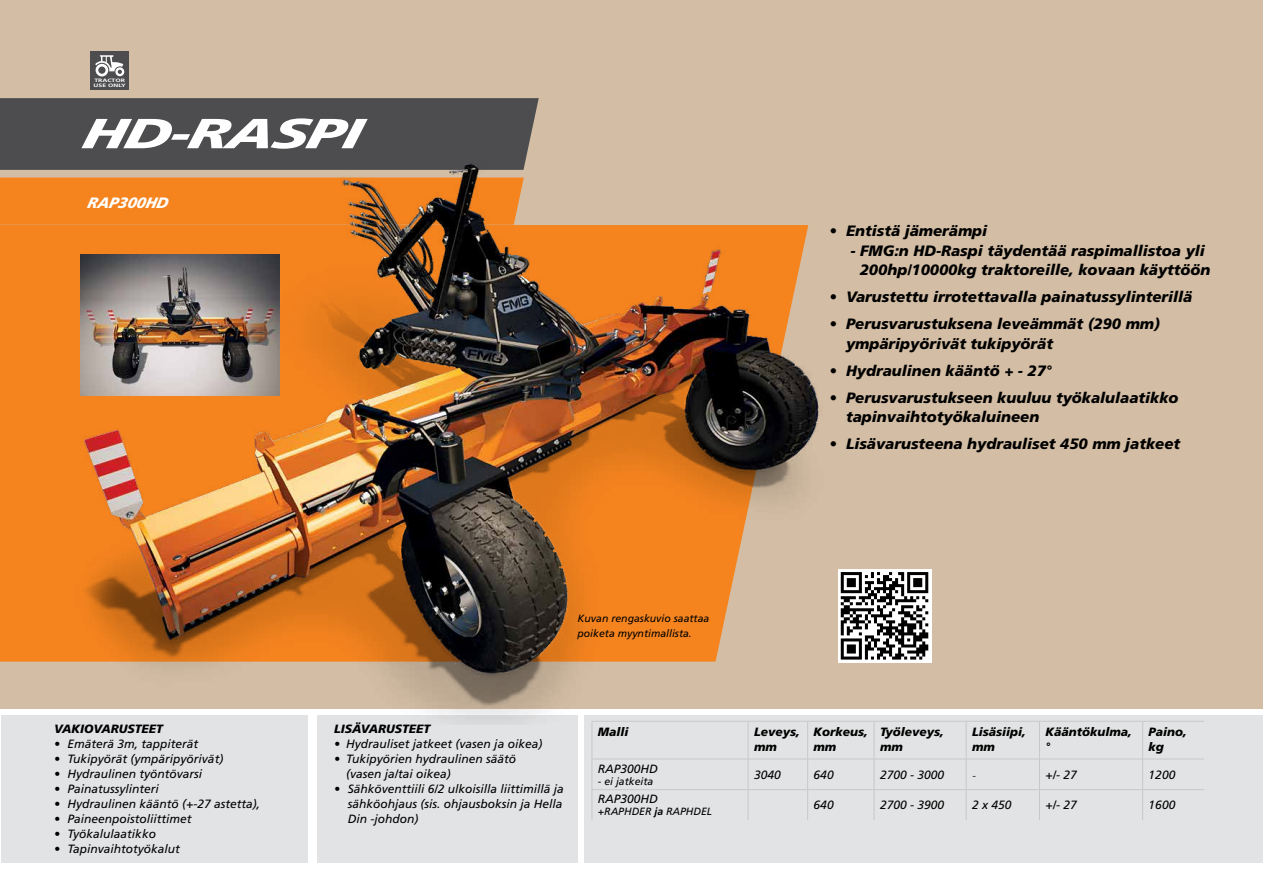
<style>
.page{position:relative;width:1263px;height:893px;background:#fff}
.page>*{position:absolute;margin:0;border:0;box-sizing:border-box;transform-origin:0 0}
.t1{font:italic 900 42px "Frutiger LT Std";color:#fff;scale:1.43 1}
.t2{font:italic 900 15px/19.5px "Frutiger LT Std";color:#000}
.t3{font:italic 900 15px "Frutiger LT Std";color:#fff}
.t4{font:italic 12px/15px "Frutiger LT Std";color:#000}
.t5{font:italic 900 12px/14.4px "Frutiger LT Std";color:#000}
.t6{font:12px "Minion Pro";color:#000}
.t7{font:italic 10.5px/15px "Frutiger LT Std";color:#000}
.t8{font:700 4.8px/4.9px "Frutiger LT Std";color:#fff;scale:1.43 1}
.s1{font-weight:700}
</style>
<div class="page">
<div style="left:0;top:0;width:1263px;height:708px;background:#d3bda4"></div>
<div style="left:0;top:225px;width:70px;height:437px;background:#f5841f"></div>
<div style="left:0;top:178px;width:70px;height:47px;background:#f5841f"></div>
<div style="left:0;top:98px;width:70px;height:72px;background:#4d4d4f"></div>
<div style="left:1px;top:715px;width:307px;height:148px;background:#e2e3e4"></div>
<div style="left:317px;top:715px;width:260px;height:148px;background:#e2e3e4"></div>
<div style="left:584px;top:715px;width:679px;height:148px;background:#e2e3e4"></div>
<div style="left:90px;top:51px;width:39px;height:39px;background:#4d4d4f"></div>
<svg style="left:838px;top:569px;width:93px;height:94px"></svg>
<svg style="left:841px;top:572px;width:87px;height:88px;background:#7c7c7c"></svg>
<img style="left:70px;top:55px;width:766px;height:669px">
<img style="left:81px;top:254px;width:198px;height:141px">
<hr style="left:592px;top:721px;width:1px;height:38px;background:#c7c8ca">
<hr style="left:592px;top:759px;width:1px;height:30px;background:#c7c8ca">
<hr style="left:592px;top:790px;width:1px;height:30px;background:#c7c8ca">
<hr style="left:592px;top:721px;width:156px;height:1px;background:#c7c8ca">
<hr style="left:748px;top:721px;width:60px;height:1px;background:#c7c8ca">
<hr style="left:748px;top:721px;width:1px;height:38px;background:#c7c8ca">
<hr style="left:808px;top:721px;width:66px;height:1px;background:#c7c8ca">
<hr style="left:807px;top:721px;width:1px;height:38px;background:#c7c8ca">
<hr style="left:874px;top:721px;width:92px;height:1px;background:#c7c8ca">
<hr style="left:874px;top:721px;width:1px;height:38px;background:#c7c8ca">
<hr style="left:966px;top:721px;width:73px;height:1px;background:#c7c8ca">
<hr style="left:966px;top:721px;width:1px;height:38px;background:#c7c8ca">
<hr style="left:1039px;top:721px;width:104px;height:1px;background:#c7c8ca">
<hr style="left:1039px;top:721px;width:1px;height:38px;background:#c7c8ca">
<hr style="left:1143px;top:721px;width:61px;height:1px;background:#c7c8ca">
<hr style="left:1142px;top:721px;width:1px;height:38px;background:#c7c8ca">
<hr style="left:592px;top:759px;width:156px;height:1px;background:#c7c8ca">
<hr style="left:748px;top:759px;width:60px;height:1px;background:#c7c8ca">
<hr style="left:748px;top:759px;width:1px;height:30px;background:#c7c8ca">
<hr style="left:808px;top:759px;width:66px;height:1px;background:#c7c8ca">
<hr style="left:807px;top:759px;width:1px;height:30px;background:#c7c8ca">
<hr style="left:874px;top:759px;width:92px;height:1px;background:#c7c8ca">
<hr style="left:874px;top:759px;width:1px;height:30px;background:#c7c8ca">
<hr style="left:966px;top:759px;width:73px;height:1px;background:#c7c8ca">
<hr style="left:966px;top:759px;width:1px;height:30px;background:#c7c8ca">
<hr style="left:1039px;top:759px;width:104px;height:1px;background:#c7c8ca">
<hr style="left:1039px;top:759px;width:1px;height:30px;background:#c7c8ca">
<hr style="left:1143px;top:759px;width:61px;height:1px;background:#c7c8ca">
<hr style="left:1142px;top:759px;width:1px;height:30px;background:#c7c8ca">
<hr style="left:592px;top:789px;width:156px;height:1px;background:#c7c8ca">
<hr style="left:748px;top:789px;width:60px;height:1px;background:#c7c8ca">
<hr style="left:748px;top:790px;width:1px;height:30px;background:#c7c8ca">
<hr style="left:808px;top:789px;width:66px;height:1px;background:#c7c8ca">
<hr style="left:807px;top:790px;width:1px;height:30px;background:#c7c8ca">
<hr style="left:874px;top:789px;width:92px;height:1px;background:#c7c8ca">
<hr style="left:874px;top:790px;width:1px;height:30px;background:#c7c8ca">
<hr style="left:966px;top:789px;width:73px;height:1px;background:#c7c8ca">
<hr style="left:966px;top:790px;width:1px;height:30px;background:#c7c8ca">
<hr style="left:1039px;top:789px;width:104px;height:1px;background:#c7c8ca">
<hr style="left:1039px;top:790px;width:1px;height:30px;background:#c7c8ca">
<hr style="left:1143px;top:789px;width:61px;height:1px;background:#c7c8ca">
<hr style="left:1142px;top:790px;width:1px;height:30px;background:#c7c8ca">
<p class="t8" style="left:94px;top:78px;width:24px">TRACTOR<br>USE ONLY</p>
<h1 class="t1" style="left:81px;top:108px;width:204px">HD-RA SPI</h1>
<p class="t3" style="left:87px;top:194px;width:86px">RAP300HD</p>
<p class="t2" style="left:829px;top:221px;width:159px">• Entistä jämerämpi</p>
<p class="t2" style="left:860px;top:241px;width:352px;text-indent:-9px">- FMG:n HD-Raspi täydentää raspimallistoa yli<br>200hp/10000kg traktoreille, kovaan käyttöön</p>
<p class="t2" style="left:829px;top:287px;width:364px">• Varustettu irrotettavalla painatussylinterillä</p>
<p class="t2" style="left:846px;top:314px;width:315px;text-indent:-16px">• Perusvarustuksena leveämmät (290 mm) ympäripyörivät tukipyörät</p>
<p class="t2" style="left:829px;top:361px;width:224px">• Hydraulinen kääntö + - 27°</p>
<p class="t2" style="left:846px;top:388px;width:334px;text-indent:-16px">• Perusvarustukseen kuuluu työkalulaatikko tapinvaihtotyökaluineen</p>
<p class="t2" style="left:829px;top:434px;width:352px">• Lisävarusteena hydrauliset 450 mm jatkeet</p>
<p class="t5" style="left:54px;top:722px;width:110px">VAKIOVARUSTEET</p>
<p class="t4" style="left:54px;top:737px;width:146px">• Emäterä 3m, tappiterät</p>
<p class="t4" style="left:54px;top:752px;width:171px">• Tukipyörät (ympäripyörivät)</p>
<p class="t4" style="left:54px;top:767px;width:150px">• Hydraulinen työntövarsi</p>
<p class="t4" style="left:54px;top:782px;width:106px">• Painatussylinteri</p>
<p class="t4" style="left:54px;top:797px;width:208px">• Hydraulinen kääntö (+-27 astetta),</p>
<p class="t4" style="left:54px;top:812px;width:139px">• Paineenpoistoliittimet</p>
<p class="t4" style="left:54px;top:827px;width:103px">• Työkalulaatikko</p>
<p class="t4" style="left:54px;top:842px;width:127px">• Tapinvaihtotyökalut</p>
<p class="t7" style="left:577px;top:611px;width:133px">Kuvan rengaskuvio saattaa poiketa myyntimallista.</p>
<p class="t5" style="left:334px;top:722px;width:98px">LISÄVARUSTEET</p>
<p class="t4" style="left:334px;top:737px;width:210px">• Hydrauliset jatkeet (vasen ja oikea)</p>
<p class="t4" style="left:346px;top:752px;width:171px;text-indent:-12px">• Tukipyörien hydraulinen säätö (vasen ja/tai oikea)</p>
<p class="t4" style="left:348px;top:782px;width:218px;text-align:justify;text-indent:-14px">• Sähköventtiili 6/2 ulkoisilla liittimillä ja sähköohjaus (sis. ohjausboksin ja Hella Din -johdon)</p>
<p class="t5" style="left:598px;top:725px;width:32px">Malli</p>
<p class="t5" style="left:754px;top:725px;width:47px">Leveys, mm</p>
<p class="t5" style="left:814px;top:725px;width:56px">Korkeus, mm</p>
<p class="t5" style="left:880px;top:725px;width:65px">Työleveys, mm</p>
<p class="t5" style="left:972px;top:725px;width:55px">Lisäsiipi, mm</p>
<p class="t5" style="left:1045px;top:725px;width:88px">Kääntökulma, °</p>
<p class="t5" style="left:1149px;top:725px;width:40px">Paino, kg</p>
<p class="t4" style="left:598px;top:761px;width:62px">RAP300HD</p>
<p class="t7" style="left:598px;top:774px;width:57px">- ei jatkeita</p>
<p class="t4" style="left:754px;top:767px;width:28px">3040</p>
<p class="t4" style="left:814px;top:767px;width:22px">640</p>
<p class="t4" style="left:880px;top:767px;width:66px">2700 - 3000</p>
<p class="t6" style="left:972px;top:767px;width:6px">-</p>
<p class="t4" style="left:1045px;top:767px;width:33px">+/- 27</p>
<p class="t4" style="left:1149px;top:767px;width:28px">1200</p>
<p class="t4" style="left:598px;top:792px;width:62px">RAP300HD</p>
<p class="t7" style="left:598px;top:804px;width:116px">+RAPHDER <span class="s1">ja</span> RAPHDEL</p>
<p class="t4" style="left:814px;top:798px;width:22px">640</p>
<p class="t4" style="left:880px;top:798px;width:66px">2700 - 3900</p>
<p class="t4" style="left:972px;top:798px;width:41px">2 x 450</p>
<p class="t4" style="left:1045px;top:798px;width:33px">+/- 27</p>
<p class="t4" style="left:1149px;top:798px;width:28px">1600</p>
</div>
